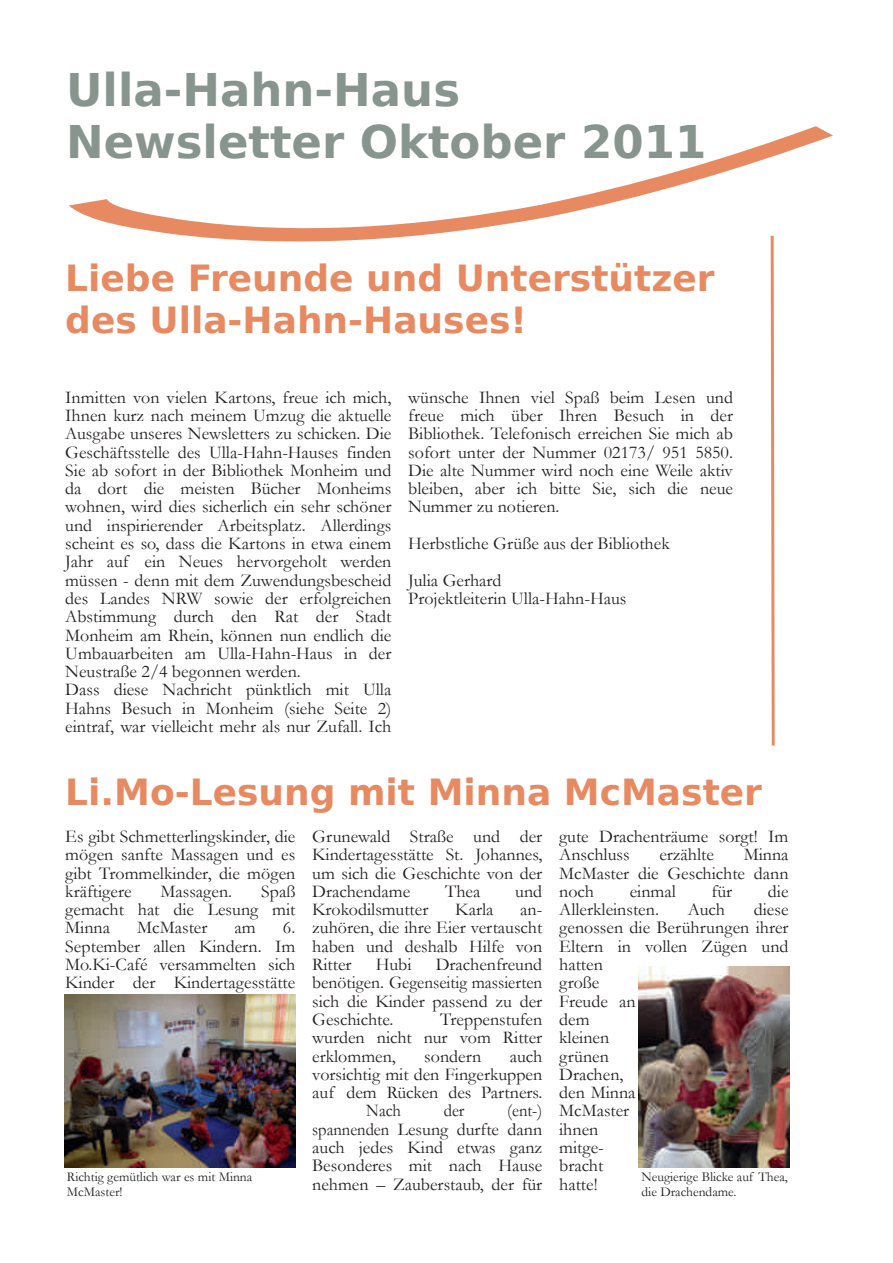
<style>
.page{position:relative;width:893px;height:1263px;background:#fff}
.page>*{position:absolute;margin:0;border:0;box-sizing:border-box;transform-origin:0 0}
.t1{font:700 45px/52.3px "Bitstream Vera Sans";color:#87958e}
.t2{font:700 36px/41.8px "Bitstream Vera Sans";color:#e78a61}
.t3{font:18px/18.3px "Garamond";color:#231f20;text-align:justify}
.t4{font:18px/18.3px "Garamond";color:#231f20;text-align:justify;scale:.92 1}
.t5{font:13.5px/15.1px "Garamond";color:#231f20}
</style>
<div class="page">
<svg style="left:69px;top:126px;width:764px;height:116px"></svg>
<svg style="left:769px;top:233px;width:7px;height:513px"></svg>
<img style="left:64px;top:994px;width:231px;height:173px">
<img style="left:638px;top:966px;width:151px;height:202px">
<h1 class="t1" style="left:66px;top:64px;width:642px">Ulla-Hahn-Haus<br>Newsletter Oktober 2011</h1>
<h2 class="t2" style="left:65px;top:258px;width:651px">Liebe Freunde und Unterstützer des Ulla-Hahn-Hauses!</h2>
<p class="t3" style="left:65px;top:387px;width:328px;text-align:left">Inmitten von vielen Kartons, freue ich mich, Ihnen kurz nach meinem Umzug die aktuelle Ausgabe unseres Newsletters zu schicken. Die Geschäftsstelle des Ulla-Hahn-Hauses finden Sie ab sofort in der Bibliothek Monheim und da dort die meisten Bücher Monheims wohnen, wird dies sicherlich ein sehr schöner und inspirierender Arbeitsplatz. Allerdings scheint es so, dass die Kartons in etwa einem Jahr auf ein Neues hervorgeholt werden müssen - denn mit dem Zuwendungsbescheid des Landes NRW sowie der erfolgreichen Abstimmung durch den Rat der Stadt Monheim am Rhein, können nun endlich die Umbauarbeiten am Ulla-Hahn-Haus in der Neustraße 2/4 begonnen werden.<br>Dass diese Nachricht pünktlich mit Ulla Hahns Besuch in Monheim (siehe Seite 2) eintraf, war vielleicht mehr als nur Zufall. Ich</p>
<p class="t3" style="left:408px;top:387px;width:326px">wünsche Ihnen viel Spaß beim Lesen und freue mich über Ihren Besuch in der Bibliothek. Telefonisch erreichen Sie mich ab sofort unter der Nummer 02173/ 951 5850.<br>Die alte Nummer wird noch eine Weile aktiv bleiben, aber ich bitte Sie, sich die neue Nummer zu notieren.</p>
<p class="t3" style="left:408px;top:524px;width:263px;line-height:36.6px">Herbstliche Grüße aus der Bibliothek<br>Julia Gerhard</p>
<p class="t3" style="left:408px;top:589px;width:220px">Projektleiterin Ulla-Hahn-Haus</p>
<h2 class="t2" style="left:65px;top:772px;width:698px">Li.Mo-Lesung mit Minna McMaster</h2>
<p class="t3" style="left:65px;top:826px;width:232px">Es gibt Schmetterlingskinder, die mögen sanfte Massagen und es gibt Trommelkinder, die mögen kräftigere</p>
<p class="t3" style="left:312px;top:826px;width:232px">Grunewald Straße und der Kindertagesstätte St. Johannes, um sich die Geschichte von der Drachendame</p>
<p class="t3" style="left:559px;top:826px;width:231px">gute Drachenträume sorgt! Im<br>Anschluss</p>
<p class="t3" style="left:659px;top:845px;width:56px">erzählte</p>
<p class="t3" style="left:559px;top:845px;width:231px;text-indent:185px">Minna McMaster die Geschichte dann noch</p>
<p class="t3" style="left:445px;top:881px;width:37px">Thea</p>
<p class="t3" style="left:515px;top:881px;width:28px">und</p>
<p class="t3" style="left:630px;top:881px;width:48px">einmal</p>
<p class="t3" style="left:712px;top:881px;width:22px">für</p>
<p class="t3" style="left:768px;top:881px;width:22px">die</p>
<p class="t3" style="left:559px;top:900px;width:101px">Allerkleinsten.</p>
<p class="t3" style="left:688px;top:900px;width:39px">Auch</p>
<p class="t3" style="left:65px;top:881px;width:232px;text-indent:196px">Spaß gemacht hat die Lesung mit Minna</p>
<p class="t3" style="left:161px;top:881px;width:73px">Massagen.</p>
<p class="t3" style="left:312px;top:900px;width:118px">Krokodilsmutter</p>
<p class="t3" style="left:455px;top:900px;width:40px">Karla</p>
<p class="t3" style="left:559px;top:900px;width:231px;text-align:left;text-indent:195px">diese genossen die Berührungen ihrer<br>Eltern in vollen Zügen und hatten<br>große<br>Freude an<br>dem<br>kleinen<br>grünen<br>Drachen,<br>den Minna<br>McMaster<br>ihnen<br>mitge-<br>bracht<br>hatte!</p>
<p class="t3" style="left:312px;top:900px;width:232px;text-indent:208px">an&shy;zuhören, die ihre Eier vertauscht haben und deshalb Hilfe von Ritter</p>
<p class="t3" style="left:65px;top:918px;width:232px;text-indent:218px">6.<br>September allen Kindern. Im Mo.Ki-Café versammelten sich Kinder der Kindertagesstätte</p>
<p class="t3" style="left:137px;top:918px;width:72px">McMaster</p>
<p class="t3" style="left:235px;top:918px;width:23px">am</p>
<p class="t3" style="left:376px;top:955px;width:37px">Hubi</p>
<p class="t3" style="left:312px;top:955px;width:232px;text-indent:123px">Drachenfreund benötigen. Gegenseitig massierten sich die Kinder passend zu der Geschichte.</p>
<p class="t3" style="left:312px;top:1009px;width:232px;text-indent:128px">Treppenstufen wurden nicht nur vom Ritter erklommen,</p>
<p class="t3" style="left:424px;top:1046px;width:58px">sondern</p>
<p class="t3" style="left:510px;top:1046px;width:34px">auch</p>
<p class="t3" style="left:312px;top:1064px;width:232px">vorsichtig mit den Fingerkuppen</p>
<p class="t3" style="left:312px;top:1083px;width:232px">auf dem Rücken des Partners.</p>
<p class="t4" style="left:366px;top:1101px;width:39px">Nach</p>
<p class="t4" style="left:444px;top:1101px;width:24px">der</p>
<p class="t4" style="left:312px;top:1101px;width:252px;text-indent:195px">(ent-) spannenden Lesung durfte dann auch jedes Kind etwas ganz Besonderes mit nach Hause nehmen – Zauberstaub, der für</p>
<p class="t5" style="left:67px;top:1169px;width:187px">Richtig gemütlich war es mit Minna<br>McMaster!</p>
<p class="t5" style="left:641px;top:1169px;width:148px">Neugierige Blicke auf Thea, die Drachendame.</p>
</div>
